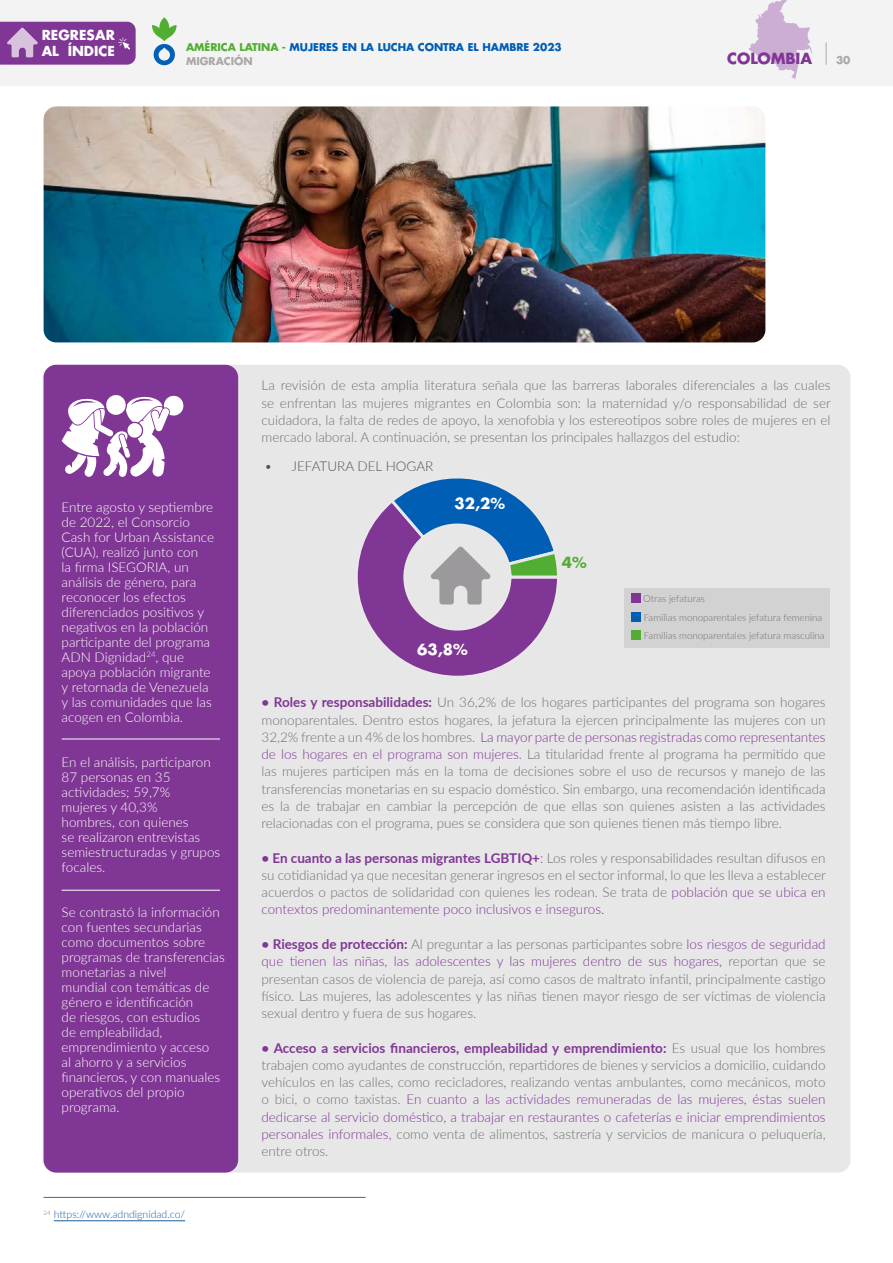
<style>
.page{position:relative;width:893px;height:1263px;background:#fff}
.page>*{position:absolute;margin:0;border:0;box-sizing:border-box;transform-origin:0 0}
.t1{font:700 15px "Futura LT Pro";color:#fff}
.t2{font:700 15px "Futura LT Pro";color:#803694}
.t3{font:700 15px "Futura LT Pro";color:#52ad33}
.t4{font:300 13.5px/17.2px "Lato";color:#707070;text-align:justify}
.t5{font:300 13.5px/15px "Lato";color:#fff}
.t6{font:300 13.5px "Lato";color:#545454}
.t7{font:700 13.5px/16.5px "Futura LT Pro";letter-spacing:.005em;color:#fff}
.t8{font:700 10.5px/13.4px "Futura LT Pro";color:#005eb5}
.t9{font:300 10.5px "Lato";color:#175d9e}
.t10{font:700 10.5px "Futura LT Pro";color:#a9a9a9}
.t11{font:300 9.75px "Lato";color:#707070}
.s1{color:#52ae32}
.s2{color:#a9a9a9}
.s3{font-weight:700;color:#803694}
.s4{color:#803694}
</style>
<div class="page">
<div style="left:0;top:0;width:893px;height:85px;background:#f3f3f3"></div>
<hr style="left:892px;top:0;width:1px;height:85px;background:#e7e7e7">
<svg style="left:826px;top:43px;width:1px;height:22px"></svg>
<svg style="left:152px;top:17px;width:25px;height:48px"></svg>
<svg style="left:0;top:22px;width:136px;height:43px;background:#8a469c"></svg>
<svg style="left:748px;top:0;width:64px;height:80px"></svg>
<hr style="left:54px;top:1220px;width:131px;height:1px;background:#175d9e">
<hr style="left:44px;top:1197px;width:322px;height:1px;background:#626261">
<div style="left:43px;top:365px;width:807px;height:807px;background:#e7e7e7;border-radius:13px"></div>
<div style="left:44px;top:365px;width:194px;height:807px;background:#803694;border-radius:13px"></div>
<div style="left:624px;top:588px;width:205px;height:59px;background:#d2d2d2"></div>
<div style="left:631px;top:594px;width:9px;height:9px;background:#803694"></div>
<div style="left:631px;top:630px;width:9px;height:10px;background:#52ad33"></div>
<div style="left:631px;top:612px;width:9px;height:10px;background:#005eb5"></div>
<svg style="left:357px;top:478px;width:200px;height:198px"></svg>
<hr style="left:62px;top:739px;width:158px;height:1px;background:#fff">
<hr style="left:62px;top:890px;width:158px;height:1px;background:#fff">
<svg style="left:62px;top:395px;width:122px;height:82px"></svg>
<img style="left:44px;top:106px;width:721px;height:236px">
<p class="t7" style="left:42px;top:26px;width:75px">REGRESAR<br>AL ÍNDICE</p>
<p class="t8" style="left:186px;top:40px;width:377px"><span class="s1">AMÉRICA LATINA -</span> MUJERES EN LA LUCHA CONTRA EL HAMBRE 2023<br><span class="s2">MIGRACIÓN</span></p>
<p class="t2" style="left:727px;top:46px;width:86px">COLOMBIA</p>
<p class="t10" style="left:836px;top:52px;width:16px">30</p>
<p class="t4" style="left:261px;top:376px;width:571px">La revisión de esta amplia literatura señala que las barreras laborales diferenciales a las cuales se enfrentan las mujeres migrantes en Colombia son: la maternidad y/o responsabilidad de ser cuidadora, la falta de redes de apoyo, la xenofobia y los estereotipos sobre roles de mujeres en el mercado laboral. A continuación, se presentan los principales hallazgos del estudio:</p>
<p class="t6" style="left:264px;top:457px;width:171px">• JEFATURA DEL HOGAR</p>
<p class="t5" style="left:62px;top:499px;width:154px">Entre agosto y septiembre de 2022, el Consorcio<br>Cash for Urban Assistance (CUA), realizó junto con<br>la firma ISEGORIA, un análisis de género, para reconocer los efectos diferenciados positivos y negativos en la población participante del programa<br>ADN Dignidad<sup>24</sup>, que apoya población migrante y retornada de Venezuela y las comunidades que las acogen en Colombia.</p>
<p class="t5" style="left:62px;top:754px;width:160px">En el análisis, participaron<br>87 personas en 35 actividades; 59,7%<br>mujeres y 40,3%<br>hombres, con quienes<br>se realizaron entrevistas semiestructuradas y grupos focales.</p>
<p class="t5" style="left:62px;top:904px;width:165px">Se contrastó la información con fuentes secundarias como documentos sobre programas de transferencias monetarias a nivel<br>mundial con temáticas de género e identificación<br>de riesgos, con estudios<br>de empleabilidad, emprendimiento y acceso<br>al ahorro y a servicios financieros, y con manuales operativos del propio programa.</p>
<p class="t9" style="left:43px;top:1207px;width:143px"><sup>24</sup> https://www.adndignidad.co/</p>
<p class="t1" style="left:455px;top:492px;width:52px">32,2%</p>
<p class="t1" style="left:417px;top:637px;width:52px">63,8%</p>
<p class="t3" style="left:562px;top:551px;width:26px">4%</p>
<p class="t11" style="left:643px;top:592px;width:63px">Otras jefaturas</p>
<p class="t11" style="left:644px;top:629px;width:182px">Familias monoparentales jefatura masculina</p>
<p class="t11" style="left:644px;top:611px;width:180px">Familias monoparentales jefatura femenina</p>
<p class="t4" style="left:261px;top:693px;width:566px"><span class="s3">• Roles y responsabilidades:</span> Un 36,2% de los hogares participantes del programa son hogares monoparentales. Dentro estos hogares, la jefatura la ejercen principalmente las mujeres con un 32,2% frente a un 4% de los hombres. <span class="s4">La mayor parte de personas registradas como representantes de los hogares en el programa son mujeres.</span> La titularidad frente al programa ha permitido que las mujeres participen más en la toma de decisiones sobre el uso de recursos y manejo de las transferencias monetarias en su espacio doméstico. Sin embargo, una recomendación identificada es la de trabajar en cambiar la percepción de que ellas son quienes asisten a las actividades relacionadas con el programa, pues se considera que son quienes tienen más tiempo libre.</p>
<p class="t4" style="left:261px;top:849px;width:566px"><span class="s3">• En cuanto a las personas migrantes LGBTIQ+</span><span class="s4">:</span> Los roles y responsabilidades resultan difusos en su cotidianidad ya que necesitan generar ingresos en el sector informal, lo que les lleva a establecer acuerdos o pactos de solidaridad con quienes les rodean. Se trata de <span class="s4">población que se ubica en contextos predominantemente poco inclusivos e inseguros.</span></p>
<p class="t4" style="left:261px;top:935px;width:566px"><span class="s3">• Riesgos de protección:</span> Al preguntar a las personas participantes sobre <span class="s4">los riesgos de seguridad que tienen las niñas, las adolescentes y las mujeres dentro de sus hogares,</span> reportan que se presentan casos de violencia de pareja, así como casos de maltrato infantil, principalmente castigo físico. Las mujeres, las adolescentes y las niñas tienen mayor riesgo de ser víctimas de violencia sexual dentro y fuera de sus hogares.</p>
<p class="t4" style="left:261px;top:1038px;width:566px"><span class="s3">• Acceso a servicios financieros, empleabilidad y emprendimiento:</span> Es usual que los hombres trabajen como ayudantes de construcción, repartidores de bienes y servicios a domicilio, cuidando vehículos en las calles, como recicladores, realizando ventas ambulantes, como mecánicos, moto o bici, o como taxistas. <span class="s4">En cuanto a las actividades remuneradas de las mujeres, éstas suelen dedicarse al servicio doméstico, a trabajar en restaurantes o cafeterías e iniciar emprendimientos personales informales,</span> como venta de alimentos, sastrería y servicios de manicura o peluquería, entre otros.</p>
</div>
